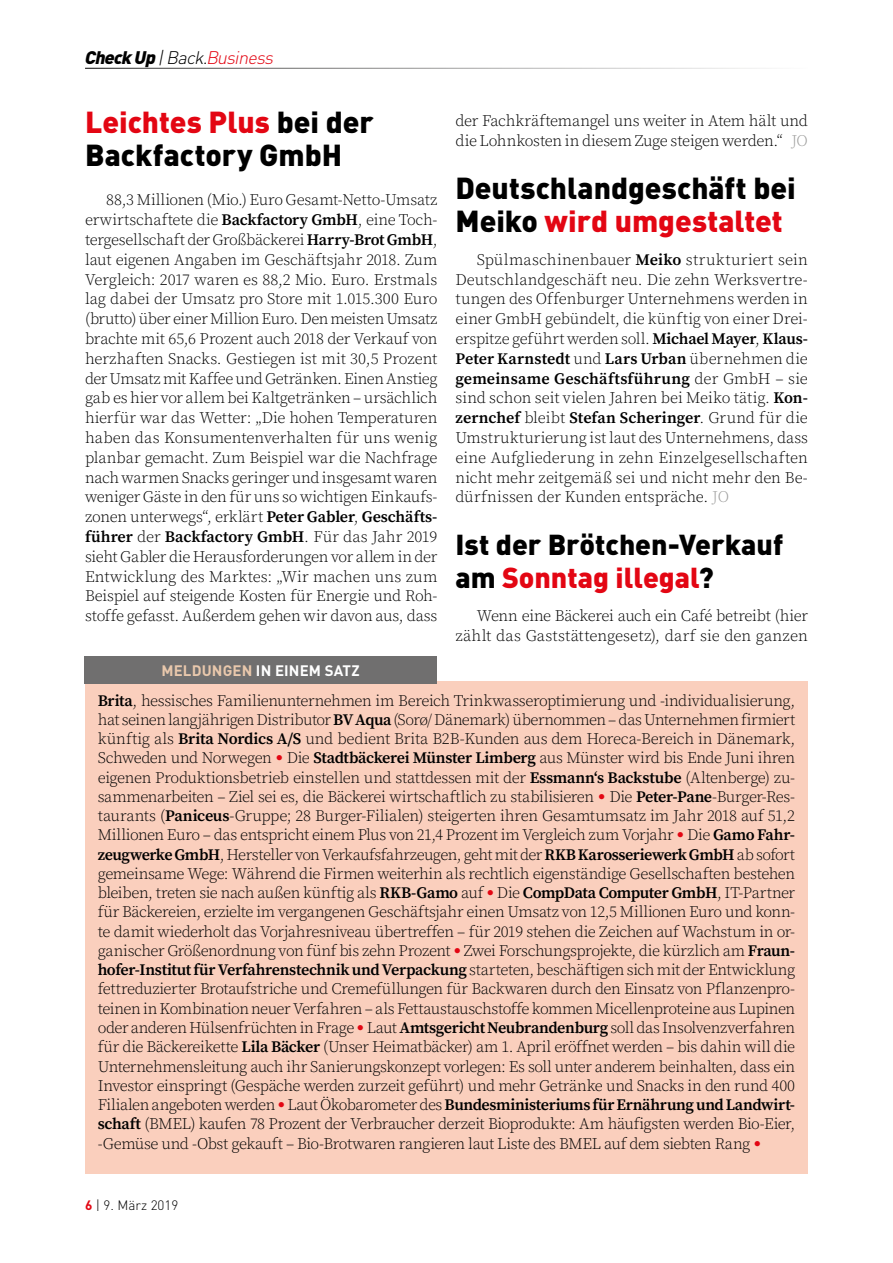
<style>
.page{position:relative;width:893px;height:1263px;background:#fff}
.page>*{position:absolute;margin:0;border:0;box-sizing:border-box;transform-origin:0 0}
.t1{font:900 30px/33px "DIN Pro";color:#000}
.t2{font:900 28.5px/33px "DIN Pro";color:#000}
.t3{font:italic 300 18px "DIN Pro";color:#e30613}
.t4{font:300 16.05px/19.8px "Source Serif Pro";letter-spacing:-.015em;color:#000;text-align:justify}
.t5{font:700 15px "DIN Pro";letter-spacing:.01em;color:#fff}
.t6{font:300 13.5px "DIN Pro";color:#000}
.s1{font-weight:900;color:#000}
.s2{color:#000}
.s3{color:#e30613}
.s4{font-weight:600}
.s5{color:#e9c8ac}
.s6{color:#9d9d9c}
.s7{font-family:"DIN Pro";font-weight:700;color:#e30613}
.s8{font-weight:700;color:#e30613}
</style>
<div class="page">
<div style="left:85px;top:681px;width:723px;height:492px;background:#facfbd"></div>
<div style="left:84px;top:656px;width:353px;height:28px;background:#706f6f"></div>
<p class="t3" style="left:84px;top:45px;width:195px"><span class="s1">CheckUp</span><span class="s2">|Back.</span>Business</p>
<h1 class="t1" style="left:85px;top:105px;width:290px"><span class="s3">Leichtes Plus</span> bei der<br>Backfactory GmbH</h1>
<p class="t4" style="left:85px;top:191px;width:354px;text-indent:21px">88,3 Millionen (Mio.) Euro Gesamt-Netto-Umsatz erwirtschaftete die <span class="s4">Backfactory GmbH</span>, eine Toch&shy;tergesellschaft der Großbäckerei <span class="s4">Harry-Brot GmbH</span>, laut eigenen Angaben im Geschäftsjahr 2018. Zum Vergleich: 2017 waren es 88,2 Mio. Euro. Erstmals lag dabei der Umsatz pro Store mit 1.015.300 Euro (brutto) über einer Million Euro. Den meisten Umsatz brachte mit 65,6 Prozent auch 2018 der Verkauf von herzhaften Snacks. Gestiegen ist mit 30,5 Prozent der Umsatz mit Kaffee und Getränken. Einen Anstieg gab es hier vor allem bei Kaltgetränken – ursächlich hierfür war das Wetter: „Die hohen Temperaturen haben das Konsumentenverhalten für uns wenig planbar gemacht. Zum Beispiel war die Nachfrage nach warmen Snacks geringer und insgesamt waren weniger Gäste in den für uns so wichtigen Einkaufs&shy;zonen unterwegs“, erklärt <span class="s4">Peter Gabler</span>, <span class="s4">Geschäfts&shy;führer</span> der <span class="s4">Backfactory GmbH</span>. Für das Jahr 2019 sieht Gabler die Herausforderungen vor allem in der Entwicklung des Marktes: „Wir machen uns zum Beispiel auf steigende Kosten für Energie und Roh&shy;stoffe gefasst. Außerdem gehen wir davon aus, dass</p>
<p class="t5" style="left:161px;top:660px;width:200px"><span class="s5">MELDUNGEN</span> IN EINEM SATZ</p>
<p class="t4" style="left:455px;top:111px;width:354px">der Fachkräftemangel uns weiter in Atem hält und die Lohnkosten in diesem Zuge steigen werden.“ <span class="s6">JO</span></p>
<h1 class="t1" style="left:455px;top:170px;width:342px">Deutschlandgeschäft bei<br>Meiko <span class="s3">wird umgestaltet</span></h1>
<p class="t4" style="left:455px;top:250px;width:354px;text-indent:21px">Spülmaschinenbauer <span class="s4">Meiko</span> strukturiert sein Deutschlandgeschäft neu. Die zehn Werksvertre&shy;tungen des Offenburger Unternehmens werden in einer GmbH gebündelt, die künftig von einer Drei&shy;erspitze geführt werden soll. <span class="s4">Michael Mayer</span>, <span class="s4">Klaus-Peter Karnstedt</span> und <span class="s4">Lars Urban</span> übernehmen die <span class="s4">gemeinsame Geschäftsführung</span> der GmbH – sie sind schon seit vielen Jahren bei Meiko tätig. <span class="s4">Kon&shy;zernchef</span> bleibt <span class="s4">Stefan Scheringer</span>. Grund für die Umstrukturierung ist laut des Unternehmens, dass eine Aufgliederung in zehn Einzelgesellschaften nicht mehr zeitgemäß sei und nicht mehr den Be&shy;dürfnissen der Kunden entspräche. <span class="s6">JO</span></p>
<h2 class="t2" style="left:455px;top:527px;width:329px">Ist der Brötchen-Verkauf am <span class="s3">Sonntag illegal</span>?</h2>
<p class="t4" style="left:455px;top:606px;width:354px;text-align:right">Wenn eine Bäckerei auch ein Café betreibt (hier zählt das Gaststättengesetz), darf sie den ganzen</p>
<p class="t4" style="left:98px;top:691px;width:699px;line-height:19.2px"><span class="s4">Brita</span>, hessisches Familienunternehmen im Bereich Trinkwasseroptimierung und -individualisierung, hat seinen langjährigen Distributor <span class="s4">BV Aqua</span> (Sorø/ Dänemark) übernommen – das Unternehmen firmiert künftig als <span class="s4">Brita Nordics A/S</span> und bedient Brita B2B-Kunden aus dem Horeca-Bereich in Dänemark, Schweden und Norwegen <span class="s7">•</span> Die <span class="s4">Stadtbäckerei Münster Limberg</span> aus Münster wird bis Ende Juni ihren eigenen Produktionsbetrieb einstellen und stattdessen mit der <span class="s4">Essmann‘s Backstube</span> (Altenberge) zu&shy;sammenarbeiten – Ziel sei es, die Bäckerei wirtschaftlich zu stabilisieren <span class="s7">•</span> Die <span class="s4">Peter-Pane</span>-Burger-Res&shy;taurants (<span class="s4">Paniceus</span>-Gruppe; 28 Burger-Filialen) steigerten ihren Gesamtumsatz im Jahr 2018 auf 51,2<br>Millionen Euro – das entspricht einem Plus von 21,4 Prozent im Vergleich zum Vorjahr <span class="s7">•</span> Die <span class="s4">Gamo Fahr&shy;zeugwerke GmbH</span>, Hersteller von Verkaufsfahrzeugen, geht mit der <span class="s4">RKB Karosseriewerk GmbH</span> ab sofort gemeinsame Wege: Während die Firmen weiterhin als rechtlich eigenständige Gesellschaften bestehen bleiben, treten sie nach außen künftig als <span class="s4">RKB-Gamo</span> auf <span class="s7">•</span> Die <span class="s4">CompData Computer GmbH</span>, IT-Partner für Bäckereien, erzielte im vergangenen Geschäftsjahr einen Umsatz von 12,5 Millionen Euro und konn&shy;te damit wiederholt das Vorjahresniveau übertreffen – für 2019 stehen die Zeichen auf Wachstum in or&shy;ganischer Größenordnung von fünf bis zehn Prozent <span class="s7">•</span> Zwei Forschungsprojekte, die kürzlich am <span class="s4">Fraun&shy;hofer-Institut für Verfahrenstechnik und Verpackung</span> starteten, beschäftigen sich mit der Entwicklung fettreduzierter Brotaufstriche und Cremefüllungen für Backwaren durch den Einsatz von Pflanzenpro&shy;teinen in Kombination neuer Verfahren – als Fettaustauschstoffe kommen Micellenproteine aus Lupinen oder anderen Hülsenfrüchten in Frage <span class="s7">•</span> Laut <span class="s4">Amtsgericht Neubrandenburg</span> soll das Insolvenzverfahren für die Bäckereikette <span class="s4">Lila Bäcker</span> (Unser Heimatbäcker) am 1. April eröffnet werden – bis dahin will die Unternehmensleitung auch ihr Sanierungskonzept vorlegen: Es soll unter anderem beinhalten, dass ein Investor einspringt (Gespäche werden zurzeit geführt) und mehr Getränke und Snacks in den rund 400<br>Filialen angeboten werden <span class="s7">•</span> Laut Ökobarometer des <span class="s4">Bundesministeriums für Ernährung und Landwirt&shy;schaft</span> (BMEL) kaufen 78 Prozent der Verbraucher derzeit Bioprodukte: Am häufigsten werden Bio-Eier, -Gemüse und -Obst gekauft – Bio-Brotwaren rangieren laut Liste des BMEL auf dem siebten Rang <span class="s7">•</span></p>
<p class="t6" style="left:85px;top:1195px;width:95px"><span class="s8">6</span> | 9. März 2019</p>
</div>
